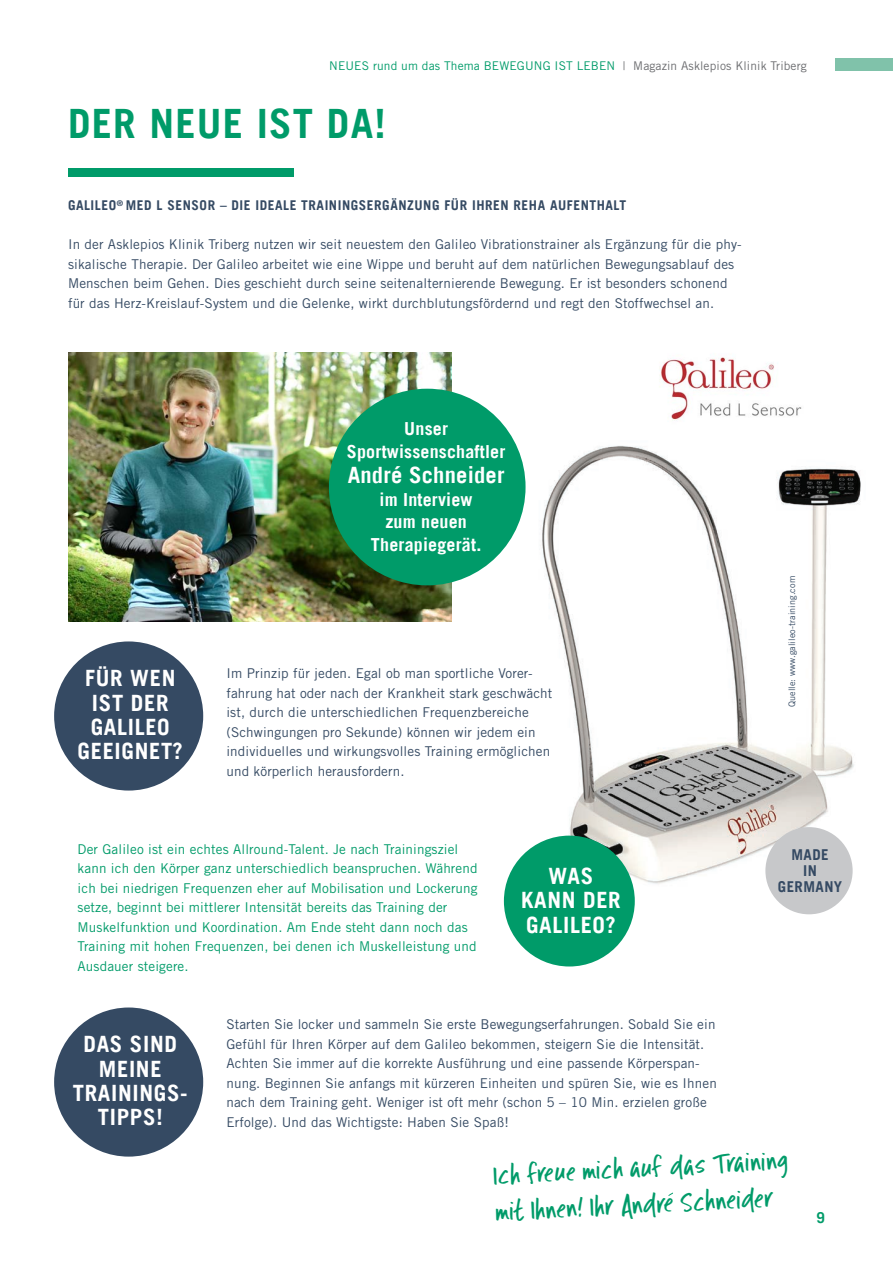
<style>
.page{position:relative;width:893px;height:1263px;background:#fff}
.page>*{position:absolute;margin:0;border:0;box-sizing:border-box;transform-origin:0 0}
.t1{font:700 40.5px "Trade Gothic LT Std";letter-spacing:.03em;color:#009b69}
.t2{font:25.35px/36.6px "Intruding Cat";color:#009b69}
.t3{font:700 22.5px/24.5px "Trade Gothic LT Std";letter-spacing:.03em;color:#fff;text-align:center}
.t4{font:700 22.5px "Trade Gothic LT Std";letter-spacing:.01em;color:#fff}
.t5{font:700 18px/22.5px "Trade Gothic LT Std";letter-spacing:.01em;color:#fff;text-align:center}
.t6{font:700 15px "Trade Gothic LT Std";letter-spacing:.03em;color:#354a63}
.t7{font:700 15px "Trade Gothic LT Std";color:#009b69}
.t8{font:13.5px/19.5px "Trade Gothic LT Pro";letter-spacing:.01em;color:#354a63}
.t9{font:13.5px/19.5px "Trade Gothic LT Pro";letter-spacing:.01em;color:#009b69}
.t10{font:700 13.5px "Trade Gothic LT Std";letter-spacing:.04em;color:#354a63}
.t11{font:12px "Trade Gothic LT Pro";letter-spacing:.01em;color:#009b69}
.t12{font:9px "Trade Gothic LT Pro";letter-spacing:.01em;color:#354a63}
.s1{color:#6c6d70}
</style>
<div class="page">
<img style="left:519px;top:445px;width:342px;height:460px">
<div style="left:68px;top:168px;width:225px;height:9px;background:#009b69"></div>
<img style="left:659px;top:357px;width:143px;height:64px">
<div style="left:54px;top:641px;width:149px;height:149px;background:#354a63;border-radius:50%"></div>
<div style="left:504px;top:836px;width:131px;height:130px;background:#009b69;border-radius:50%"></div>
<img style="left:68px;top:352px;width:383px;height:270px">
<div style="left:329px;top:389px;width:197px;height:196px;background:#009b69;border-radius:50%"></div>
<div style="left:765px;top:827px;width:88px;height:87px;background:#c7c8ca;border-radius:50%"></div>
<div style="left:54px;top:1007px;width:149px;height:149px;background:#354a63;border-radius:50%"></div>
<div style="left:835px;top:58px;width:58px;height:13px;background:#80c2aa"></div>
<p class="t11" style="left:329px;top:58px;width:479px">NEUES rund um das Thema BEWEGUNG IST LEBEN <span class="s1">| Magazin Asklepios Klinik Triberg</span></p>
<p class="t1" style="left:68px;top:99px;width:319px">DER NEUE IST DA!</p>
<p class="t10" style="left:68px;top:197px;width:560px">GALILEO<sup>®</sup> MED L SENSOR – DIE IDEALE TRAININGSERGÄNZUNG FÜR IHREN REHA AUFENTHALT</p>
<p class="t8" style="left:68px;top:234px;width:675px">In der Asklepios Klinik Triberg nutzen wir seit neuestem den Galileo Vibrationstrainer als Ergänzung für die phy&shy;sikalische Therapie. Der Galileo arbeitet wie eine Wippe und beruht auf dem natürlichen Bewegungsablauf des Menschen beim Gehen. Dies geschieht durch seine seitenalternierende Bewegung. Er ist besonders schonend für das Herz-Kreislauf-System und die Gelenke, wirkt durchblutungsfördernd und regt den Stoffwechsel an.</p>
<p class="t3" style="left:78px;top:665px;width:107px">FÜR WEN<br>IST DER<br>GALILEO<br>GEEIGNET?</p>
<p class="t5" style="left:404px;top:417px;width:45px">Unser</p>
<p class="t5" style="left:347px;top:440px;width:160px">Sportwissenschaftler</p>
<p class="t4" style="left:348px;top:461px;width:158px">André Schneider</p>
<p class="t5" style="left:371px;top:488px;width:112px">im Interview zum neuen<br>Therapiegerät.</p>
<p class="t8" style="left:226px;top:663px;width:327px">Im Prinzip für jeden. Egal ob man sportliche Vorer&shy;fahrung hat oder nach der Krankheit stark geschwächt ist, durch die unterschiedlichen Frequenzbereiche (Schwingungen pro Sekunde) können wir jedem ein individuelles und wirkungsvolles Training ermöglichen und körperlich herausfordern.</p>
<p class="t12" style="left:787px;top:707px;width:133px;rotate:-90deg">Quelle: www.galileo-training.com</p>
<p class="t9" style="left:78px;top:839px;width:402px">Der Galileo ist ein echtes Allround-Talent. Je nach Trainingsziel kann ich den Körper ganz unterschiedlich beanspruchen. Während ich bei niedrigen Frequenzen eher auf Mobilisation und Lockerung setze, beginnt bei mittlerer Intensität bereits das Training der Muskelfunktion und Koordination. Am Ende steht dann noch das Training mit hohen Frequenzen, bei denen ich Muskelleistung und Ausdauer steigere.</p>
<p class="t6" style="left:791px;top:845px;width:39px">MADE</p>
<p class="t6" style="left:803px;top:861px;width:15px">IN</p>
<p class="t6" style="left:778px;top:878px;width:66px">GERMANY</p>
<p class="t3" style="left:521px;top:863px;width:101px">WAS<br>KANN DER<br>GALILEO?</p>
<p class="t3" style="left:73px;top:1031px;width:116px">DAS SIND<br>MEINE<br>TRAININGS-<br>TIPPS!</p>
<p class="t8" style="left:226px;top:1014px;width:492px">Starten Sie locker und sammeln Sie erste Bewegungserfahrungen. Sobald Sie ein Gefühl für Ihren Körper auf dem Galileo bekommen, steigern Sie die Intensität.<br>Achten Sie immer auf die korrekte Ausführung und eine passende Körperspan&shy;nung. Beginnen Sie anfangs mit kürzeren Einheiten und spüren Sie, wie es Ihnen nach dem Training geht. Weniger ist oft mehr (schon 5 – 10 Min. erzielen große Erfolge). Und das Wichtigste: Haben Sie Spaß!</p>
<p class="t2" style="left:493px;top:1158px;width:297px;rotate:-3deg">Ich freue mich auf das Training mit Ihnen! Ihr Andre Schneider</p>
<p class="t7" style="left:817px;top:1208px;width:10px">9</p>
</div>
